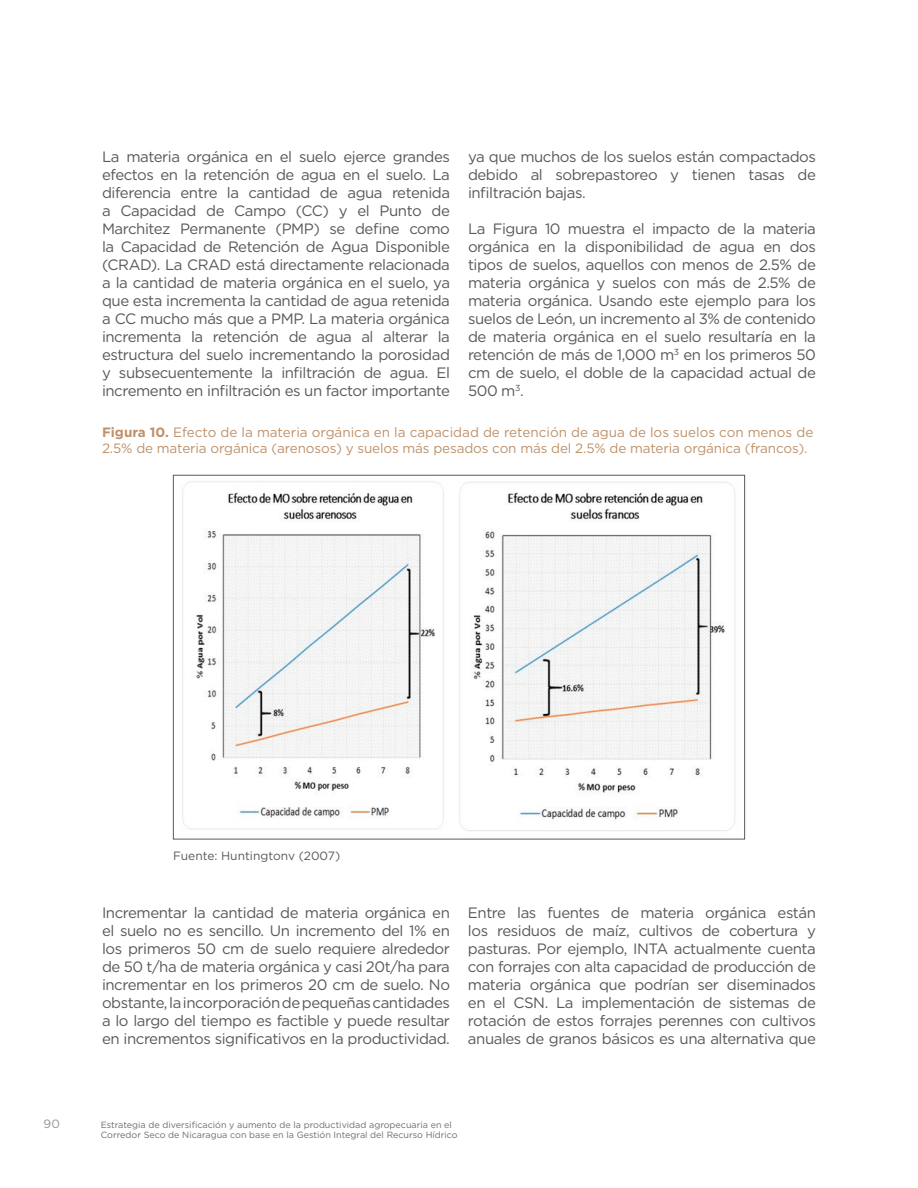
<style>
.page{position:relative;width:918px;height:1188px;background:#fff}
.page>*{position:absolute;margin:0;border:0;box-sizing:border-box;transform-origin:0 0}
.t1{font:15px/18px "Gotham";letter-spacing:-.03em;color:#57585a;text-align:justify}
.t2{font:13.5px/16.2px "Gotham";letter-spacing:-.01em;color:#be9169}
.t3{font:12px "Gotham";color:#57585a}
.t4{font:12px "Gotham";color:#939598}
.t5{font:9px/10.5px "Gotham";color:#6c6d70}
.s1{font-weight:700}
</style>
<div class="page">
<img style="left:182px;top:481px;width:553px;height:350px">
<p class="t1" style="left:102px;top:147px;width:349px">La materia orgánica en el suelo ejerce grandes efectos en la retención de agua en el suelo. La diferencia entre la cantidad de agua retenida a Capacidad de Campo (CC) y el Punto de Marchitez Permanente (PMP) se define como la Capacidad de Retención de Agua Disponible (CRAD). La CRAD está directamente relacionada a la cantidad de materia orgánica en el suelo, ya que esta incrementa la cantidad de agua retenida a CC mucho más que a PMP. La materia orgánica incrementa la retención de agua al alterar la estructura del suelo incrementando la porosidad y subsecuentemente la infiltración de agua. El incremento en infiltración es un factor importante</p>
<p class="t1" style="left:468px;top:147px;width:349px">ya que muchos de los suelos están compactados debido al sobrepastoreo y tienen tasas de infiltración bajas.</p>
<p class="t1" style="left:468px;top:219px;width:349px">La Figura 10 muestra el impacto de la materia orgánica en la disponibilidad de agua en dos tipos de suelos, aquellos con menos de 2.5% de materia orgánica y suelos con más de 2.5% de materia orgánica. Usando este ejemplo para los suelos de León, un incremento al 3% de contenido de materia orgánica en el suelo resultaría en la retención de más de 1,000 m<sup>3</sup> en los primeros 50 cm de suelo, el doble de la capacidad actual de 500 m<sup>3</sup>.</p>
<p class="t2" style="left:102px;top:424px;width:713px"><span class="s1">Figura 10.</span> Efecto de la materia orgánica en la capacidad de retención de agua de los suelos con menos de<br>2.5% de materia orgánica (arenosos) y suelos más pesados con más del 2.5% de materia orgánica (francos).</p>
<p class="t3" style="left:173px;top:850px;width:169px">Fuente: Huntingtonv (2007)</p>
<p class="t1" style="left:102px;top:903px;width:349px">Incrementar la cantidad de materia orgánica en el suelo no es sencillo. Un incremento del 1% en los primeros 50 cm de suelo requiere alrededor de 50 t/ha de materia orgánica y casi 20t/ha para incrementar en los primeros 20 cm de suelo. No obstante, la incorporación de pequeñas cantidades a lo largo del tiempo es factible y puede resultar en incrementos significativos en la productividad.</p>
<p class="t1" style="left:468px;top:903px;width:349px">Entre las fuentes de materia orgánica están los residuos de maíz, cultivos de cobertura y pasturas. Por ejemplo, INTA actualmente cuenta con forrajes con alta capacidad de producción de materia orgánica que podrían ser diseminados en el CSN. La implementación de sistemas de rotación de estos forrajes perennes con cultivos anuales de granos básicos es una alternativa que</p>
<p class="t4" style="left:44px;top:1117px;width:18px">90</p>
<p class="t5" style="left:101px;top:1119px;width:358px">Estrategia de diversificación y aumento de la productividad agropecuaria en el<br>Corredor Seco de Nicaragua con base en la Gestión Integral del Recurso Hídrico</p>
</div>
